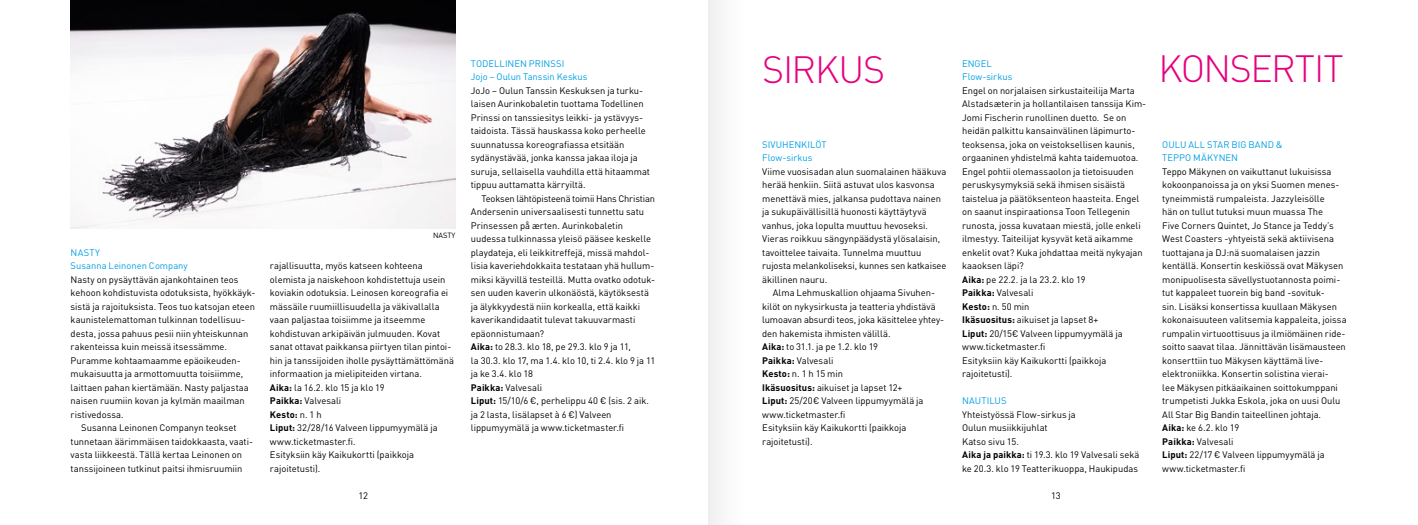
<style>
.page{position:relative;width:1418px;height:525px;background:#fff}
.page>*{position:absolute;margin:0;border:0;box-sizing:border-box;transform-origin:0 0}
.t1{font:300 37.5px "DIN";letter-spacing:-.035em;color:#e6007d}
.t2{font:9.38px/13.5px "DIN";color:#000}
.t3{font:9.38px/13.5px "DIN";color:#009fe3}
.t4{font:7.5px "DIN";color:#000}
.s1{font-weight:700}
</style>
<div class="page">
<img style="left:71px;top:0;width:385px;height:229px">
<div style="left:709px;top:0;width:34px;height:524px;background:#f7f7f7"></div>
<p class="t3" style="left:71px;top:245px;width:119px">NASTY<br>Susanna Leinonen Company</p>
<p class="t2" style="left:71px;top:272px;width:169px">Nasty on pysäyttävän ajankohtainen teos</p>
<p class="t2" style="left:71px;top:286px;width:186px">kehoon kohdistuvista odotuksista, hyökkäyk-</p>
<p class="t2" style="left:71px;top:299px;width:186px">sistä ja rajoituksista. Teos tuo katsojan eteen</p>
<p class="t2" style="left:71px;top:313px;width:176px">kaunistelemattoman tulkinnan todellisuu-</p>
<p class="t2" style="left:71px;top:326px;width:179px">desta, jossa pahuus pesii niin yhteiskunnan</p>
<p class="t2" style="left:71px;top:340px;width:158px">rakenteissa kuin meissä itsessämme.</p>
<p class="t2" style="left:71px;top:353px;width:172px">Puramme kohtaamaamme epäoikeuden-</p>
<p class="t2" style="left:71px;top:367px;width:174px">mukaisuutta ja armottomuutta toisiimme,</p>
<p class="t2" style="left:71px;top:380px;width:180px">laittaen pahan kiertämään. Nasty paljastaa</p>
<p class="t2" style="left:71px;top:394px;width:176px">naisen ruumiin kovan ja kylmän maailman</p>
<p class="t2" style="left:71px;top:407px;width:55px">ristivedossa.</p>
<p class="t2" style="left:81px;top:421px;width:157px">Susanna Leinonen Companyn teokset</p>
<p class="t2" style="left:71px;top:434px;width:184px">tunnetaan äärimmäisen taidokkaasta, vaati-</p>
<p class="t2" style="left:71px;top:448px;width:173px">vasta liikkeestä. Tällä kertaa Leinonen on</p>
<p class="t2" style="left:71px;top:461px;width:173px">tanssijoineen tutkinut paitsi ihmisruumiin</p>
<p class="t4" style="left:433px;top:230px;width:24px">NASTY</p>
<p class="t2" style="left:270px;top:259px;width:185px">rajallisuutta, myös katseen kohteena olemista ja naiskehoon kohdistettuja usein koviakin odotuksia. Leinosen koreografia ei mässäile ruumiillisuudella ja väkivallalla vaan paljastaa toisiimme ja itseemme kohdistuvan arkipäivän julmuuden. Kovat sanat ottavat paikkansa piirtyen tilan pintoi&shy;hin ja tanssijoiden iholle pysäyttämättömänä informaation ja mielipiteiden virtana.<br><span class="s1">Aika:</span> la 16.2. klo 15 ja klo 19<br><span class="s1">Paikka:</span> Valvesali<br><span class="s1">Kesto:</span> n. 1 h<br><span class="s1">Liput:</span> 32/28/16 Valveen lippumyymälä ja www.ticketmaster.fi.<br>Esityksiin käy Kaikukortti (paikkoja rajoitetusti).</p>
<p class="t3" style="left:471px;top:56px;width:118px">TODELLINEN PRINSSI<br>Jojo – Oulun Tanssin Keskus</p>
<p class="t2" style="left:471px;top:83px;width:181px">JoJo – Oulun Tanssin Keskuksen ja turku&shy;laisen Aurinkobaletin tuottama Todellinen Prinssi on tanssiesitys leikki- ja ystävyys&shy;taidoista. Tässä hauskassa koko perheelle suunnatussa koreografiassa etsitään sydänystävää, jonka kanssa jakaa iloja ja suruja, sellaisella vauhdilla että hitaammat tippuu auttamatta kärryiltä.</p>
<p class="t2" style="left:471px;top:191px;width:186px;text-indent:11px">Teoksen lähtöpisteenä toimii Hans Christian Andersenin universaalisesti tunnettu satu Prinsessen på ærten. Aurinkobaletin uudessa tulkinnassa yleisö pääsee keskelle playdateja, eli leikkitreffejä, missä mahdol&shy;lisia kaveriehdokkaita testataan yhä hullum&shy;miksi käyvillä testeillä. Mutta ovatko odotuk&shy;sen uuden kaverin ulkonäöstä, käytöksestä ja älykkyydestä niin korkealla, että kaikki kaverikandidaatit tulevat takuuvarmasti epäonnistumaan?<br><span class="s1">Aika:</span> to 28.3. klo 18, pe 29.3. klo 9 ja 11,<br>la 30.3. klo 17, ma 1.4. klo 10, ti 2.4. klo 9 ja 11 ja ke 3.4. klo 18<br><span class="s1">Paikka:</span> Valvesali<br><span class="s1">Liput:</span> 15/10/6 €, perhelippu 40 € (sis. 2 aik. ja 2 lasta, lisälapset à 6 €) Valveen lippumyymälä ja www.ticketmaster.fi</p>
<h1 class="t1" style="left:762px;top:46px;width:124px">SIRKUS</h1>
<p class="t3" style="left:762px;top:137px;width:66px">SIVUHENKILÖT<br>Flow-sirkus</p>
<p class="t2" style="left:762px;top:164px;width:186px">Viime vuosisadan alun suomalainen hääkuva herää henkiin. Siitä astuvat ulos kasvonsa menettävä mies, jalkansa pudottava nainen ja sukupäivällisillä huonosti käyttäytyvä vanhus, joka lopulta muuttuu hevoseksi.<br>Vieras roikkuu sängynpäädystä ylösalaisin, tavoittelee taivaita. Tunnelma muuttuu rujosta melankoliseksi, kunnes sen katkaisee äkillinen nauru.</p>
<p class="t2" style="left:762px;top:286px;width:183px;text-indent:11px">Alma Lehmuskallion ohjaama Sivuhen&shy;kilöt on nykysirkusta ja teatteria yhdistävä lumoavan absurdi teos, joka käsittelee yhtey&shy;den hakemista ihmisten välillä.<br><span class="s1">Aika:</span> to 31.1. ja pe 1.2. klo 19<br><span class="s1">Paikka:</span> Valvesali<br><span class="s1">Kesto:</span> n. 1 h 15 min<br><span class="s1">Ikäsuositus:</span> aikuiset ja lapset 12+<br><span class="s1">Liput:</span> 25/20€ Valveen lippumyymälä ja www.ticketmaster.fi<br>Esityksiin käy Kaikukortti (paikkoja rajoitetusti).</p>
<p class="t3" style="left:962px;top:56px;width:52px">ENGEL<br>Flow-sirkus</p>
<p class="t2" style="left:962px;top:83px;width:186px">Engel on norjalaisen sirkustaiteilija Marta Alstadsæterin ja hollantilaisen tanssija Kim-Jomi Fischerin runollinen duetto. Se on heidän palkittu kansainvälinen läpimurto&shy;teoksensa, joka on veistoksellisen kaunis, orgaaninen yhdistelmä kahta taidemuotoa.<br>Engel pohtii olemassaolon ja tietoisuuden peruskysymyksiä sekä ihmisen sisäistä taistelua ja päätöksenteon haasteita. Engel on saanut inspiraationsa Toon Tellegenin runosta, jossa kuvataan miestä, jolle enkeli ilmestyy. Taiteilijat kysyvät ketä aikamme enkelit ovat? Kuka johdattaa meitä nykyajan kaaoksen läpi?<br><span class="s1">Aika:</span> pe 22.2. ja la 23.2. klo 19<br><span class="s1">Paikka:</span> Valvesali<br><span class="s1">Kesto:</span> n. 50 min<br><span class="s1">Ikäsuositus:</span> aikuiset ja lapset 8+<br><span class="s1">Liput:</span> 20/15€ Valveen lippumyymälä ja www.ticketmaster.fi<br>Esityksiin käy Kaikukortti (paikkoja rajoitetusti).</p>
<p class="t3" style="left:962px;top:394px;width:46px">NAUTILUS</p>
<p class="t2" style="left:962px;top:407px;width:179px">Yhteistyössä Flow-sirkus ja<br>Oulun musiikkijuhlat<br>Katso sivu 15.<br><span class="s1">Aika ja paikka:</span> ti 19.3. klo 19 Valvesali sekä ke 20.3. klo 19 Teatterikuoppa, Haukipudas</p>
<p class="t2" style="left:358px;top:488px;width:11px">12</p>
<p class="t2" style="left:1051px;top:488px;width:11px">13</p>
<h1 class="t1" style="left:1158px;top:45px;width:187px">KONSERTIT</h1>
<p class="t3" style="left:1162px;top:137px;width:122px">OULU ALL STAR BIG BAND &amp;<br>TEPPO MÄKYNEN</p>
<p class="t2" style="left:1162px;top:164px;width:186px">Teppo Mäkynen on vaikuttanut lukuisissa kokoonpanoissa ja on yksi Suomen menes&shy;tyneimmistä rumpaleista. Jazzyleisölle<br>hän on tullut tutuksi muun muassa The<br>Five Corners Quintet, Jo Stance ja Teddy’s West Coasters -yhtyeistä sekä aktiivisena tuottajana ja DJ:nä suomalaisen jazzin kentällä. Konsertin keskiössä ovat Mäkysen monipuolisesta sävellystuotannosta poimi&shy;tut kappaleet tuorein big band -sovituk-<br>sin. Lisäksi konsertissa kuullaan Mäkysen kokonaisuuteen valitsemia kappaleita, joissa rumpalin virtuoottisuus ja ilmiömäinen ride&shy;soitto saavat tilaa. Jännittävän lisämausteen konserttiin tuo Mäkysen käyttämä live&shy;elektroniikka. Konsertin solistina vierai-<br>lee Mäkysen pitkäaikainen soittokumppani trumpetisti Jukka Eskola, joka on uusi Oulu All Star Big Bandin taiteellinen johtaja.<br><span class="s1">Aika:</span> ke 6.2. klo 19<br><span class="s1">Paikka:</span> Valvesali<br><span class="s1">Liput:</span> 22/17 € Valveen lippumyymälä ja www.ticketmaster.fi</p>
</div>
